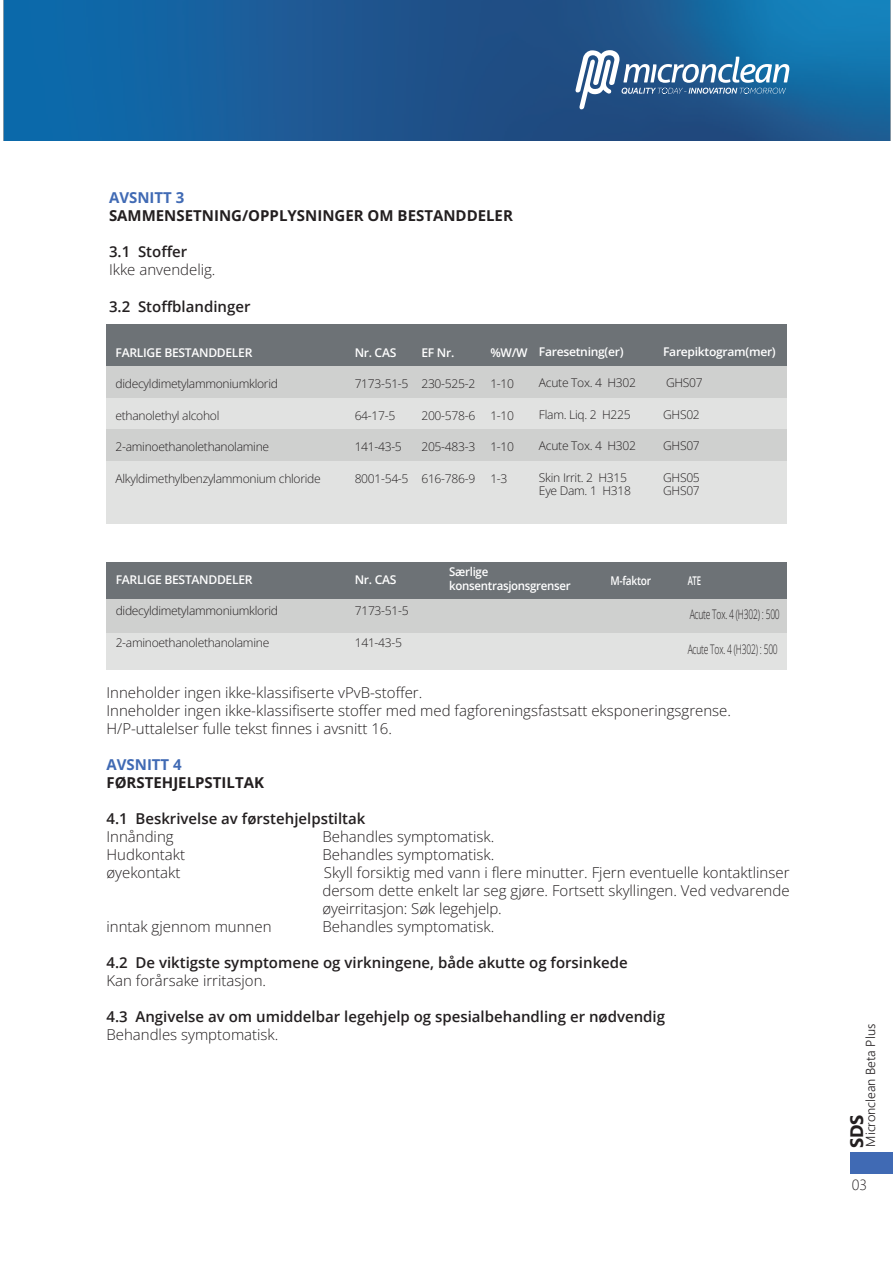
<style>
.page{position:relative;width:893px;height:1263px;background:#fff}
.page>*{position:absolute;margin:0;border:0;box-sizing:border-box;transform-origin:0 0}
.t1{font:700 18px "Segoe UI";color:#231f20}
.t2{font:300 15px/18px "Open Sans";color:#231f20}
.t3{font:600 15px "Open Sans";color:#231f20}
.t4{font:700 15px "Open Sans";color:#231f20}
.t5{font:700 15px "Open Sans";color:#406ab4}
.t6{font:300 15px "Segoe UI";color:#231f20}
.t7{font:300 13.2px "Open Sans";letter-spacing:-.025em;color:#231f20;scale:.65 1}
.t8{font:300 13.05px "Segoe UI";color:#231f20}
.t9{font:300 12px/13.5px "Open Sans";letter-spacing:-.025em;color:#231f20}
.t10{font:600 12px "Open Sans";letter-spacing:-.025em;color:#fff}
.t11{font:600 12px/14.4px "Open Sans";letter-spacing:-.025em;color:#fff;scale:.96 1}
.t12{font:600 12px "Open Sans";letter-spacing:-.025em;color:#fff;scale:.85 1}
.t13{font:600 12px "Open Sans";letter-spacing:-.025em;color:#fff;scale:.65 1}
</style>
<div class="page">
<div style="left:850px;top:1152px;width:43px;height:22px;background:#406ab4"></div>
<div style="left:106px;top:366px;width:681px;height:32px;background:#cfd0cf"></div>
<div style="left:106px;top:398px;width:681px;height:31px;background:#e1e2e1"></div>
<div style="left:106px;top:429px;width:681px;height:32px;background:#cfd0cf"></div>
<div style="left:106px;top:461px;width:681px;height:63px;background:#e1e2e1"></div>
<div style="left:106px;top:324px;width:681px;height:42px;background:#6d7276"></div>
<img style="left:3px;top:0;width:888px;height:141px">
<svg style="left:575px;top:50px;width:214px;height:59px"></svg>
<div style="left:106px;top:593px;width:681px;height:40px;background:#cfd0cf"></div>
<div style="left:106px;top:633px;width:681px;height:37px;background:#e1e2e1"></div>
<div style="left:106px;top:562px;width:681px;height:36px;background:#6d7276"></div>
<p class="t5" style="left:109px;top:188px;width:77px">AVSNITT 3</p>
<p class="t4" style="left:109px;top:206px;width:405px">SAMMENSETNING/OPPLYSNINGER OM BESTANDDELER</p>
<p class="t3" style="left:109px;top:242px;width:80px">3.1 Stoffer</p>
<p class="t2" style="left:109px;top:261px;width:108px">Ikke anvendelig.</p>
<p class="t3" style="left:109px;top:296px;width:143px">3.2 Stoffblandinger</p>
<p class="t10" style="left:116px;top:344px;width:138px">FARLIGE BESTANDDELER</p>
<p class="t9" style="left:116px;top:377px;width:164px">didecyldimetylammoniumklorid</p>
<p class="t9" style="left:116px;top:408px;width:105px">ethanolethyl alcohol</p>
<p class="t9" style="left:116px;top:440px;width:155px">2-aminoethanolethanolamine</p>
<p class="t9" style="left:116px;top:471px;width:207px">Alkyldimethylbenzylammonium chloride</p>
<p class="t10" style="left:355px;top:344px;width:43px">Nr. CAS</p>
<p class="t9" style="left:355px;top:377px;width:55px">7173-51-5</p>
<p class="t9" style="left:355px;top:408px;width:42px">64-17-5</p>
<p class="t9" style="left:355px;top:440px;width:49px">141-43-5</p>
<p class="t9" style="left:355px;top:471px;width:55px">8001-54-5</p>
<p class="t10" style="left:421px;top:344px;width:34px">EF Nr.</p>
<p class="t9" style="left:421px;top:377px;width:55px">230-525-2</p>
<p class="t9" style="left:421px;top:408px;width:55px">200-578-6</p>
<p class="t9" style="left:421px;top:440px;width:55px">205-483-3</p>
<p class="t9" style="left:421px;top:471px;width:55px">616-786-9</p>
<p class="t10" style="left:490px;top:344px;width:39px">%W/W</p>
<p class="t9" style="left:490px;top:377px;width:25px">1-10</p>
<p class="t9" style="left:490px;top:408px;width:25px">1-10</p>
<p class="t9" style="left:490px;top:440px;width:25px">1-10</p>
<p class="t9" style="left:490px;top:471px;width:19px">1-3</p>
<p class="t10" style="left:539px;top:343px;width:86px">Faresetning(er)</p>
<p class="t9" style="left:539px;top:376px;width:99px">Acute Tox. 4 H302</p>
<p class="t9" style="left:539px;top:407px;width:93px">Flam. Liq. 2 H225</p>
<p class="t9" style="left:539px;top:439px;width:99px">Acute Tox. 4 H302</p>
<p class="t9" style="left:539px;top:470px;width:93px">Skin Irrit. 2 H315<br>Eye Dam. 1 H318</p>
<p class="t10" style="left:663px;top:343px;width:114px">Farepiktogram(mer)</p>
<p class="t9" style="left:666px;top:376px;width:38px">GHS07</p>
<p class="t9" style="left:663px;top:407px;width:38px">GHS02</p>
<p class="t9" style="left:663px;top:439px;width:38px">GHS07</p>
<p class="t9" style="left:663px;top:470px;width:38px">GHS05<br>GHS07</p>
<p class="t10" style="left:116px;top:571px;width:138px">FARLIGE BESTANDDELER</p>
<p class="t9" style="left:116px;top:604px;width:164px">didecyldimetylammoniumklorid</p>
<p class="t9" style="left:116px;top:635px;width:155px">2-aminoethanolethanolamine</p>
<p class="t10" style="left:355px;top:571px;width:43px">Nr. CAS</p>
<p class="t9" style="left:355px;top:604px;width:55px">7173-51-5</p>
<p class="t9" style="left:355px;top:635px;width:49px">141-43-5</p>
<p class="t11" style="left:449px;top:564px;width:128px">Særlige konsentrasjonsgrenser</p>
<p class="t13" style="left:688px;top:572px;width:22px">ATE</p>
<p class="t7" style="left:690px;top:605px;width:140px">Acute Tox. 4 (H302) : 500</p>
<p class="t7" style="left:688px;top:640px;width:140px">Acute Tox. 4 (H302) : 500</p>
<p class="t12" style="left:610px;top:572px;width:49px">M-faktor</p>
<p class="t2" style="left:106px;top:683px;width:626px">Inneholder ingen ikke-klassifiserte vPvB-stoffer.<br>Inneholder ingen ikke-klassifiserte stoffer med med fagforeningsfastsatt eksponeringsgrense.<br>H/P-uttalelser fulle tekst finnes i avsnitt 16.</p>
<p class="t5" style="left:106px;top:755px;width:77px">AVSNITT 4</p>
<p class="t4" style="left:106px;top:773px;width:159px">FØRSTEHJELPSTILTAK</p>
<p class="t3" style="left:106px;top:809px;width:260px">4.1 Beskrivelse av førstehjelpstiltak</p>
<p class="t2" style="left:106px;top:827px;width:69px">Innånding</p>
<p class="t2" style="left:322px;top:827px;width:173px">Behandles symptomatisk.</p>
<p class="t2" style="left:106px;top:845px;width:80px">Hudkontakt</p>
<p class="t2" style="left:322px;top:845px;width:173px">Behandles symptomatisk.</p>
<p class="t2" style="left:106px;top:863px;width:76px">øyekontakt</p>
<p class="t2" style="left:322px;top:863px;width:469px;text-align:justify">Skyll forsiktig med vann i flere minutter. Fjern eventuelle kontaktlinser dersom dette enkelt lar seg gjøre. Fortsett skyllingen. Ved vedvarende øyeirritasjon: Søk legehjelp.</p>
<p class="t2" style="left:106px;top:917px;width:167px">inntak gjennom munnen</p>
<p class="t2" style="left:322px;top:917px;width:173px">Behandles symptomatisk.</p>
<p class="t3" style="left:106px;top:953px;width:523px">4.2 De viktigste symptomene og virkningene, både akutte og forsinkede</p>
<p class="t2" style="left:106px;top:971px;width:161px">Kan forårsake irritasjon.</p>
<p class="t3" style="left:106px;top:1007px;width:560px">4.3 Angivelse av om umiddelbar legehjelp og spesialbehandling er nødvendig</p>
<p class="t2" style="left:106px;top:1025px;width:173px">Behandles symptomatisk.</p>
<p class="t8" style="left:858px;top:1147px;width:124px;rotate:-90deg">Micronclean Beta Plus</p>
<p class="t1" style="left:840px;top:1148px;width:35px;rotate:-90deg">SDS</p>
<p class="t6" style="left:852px;top:1170px;width:17px">03</p>
</div>
